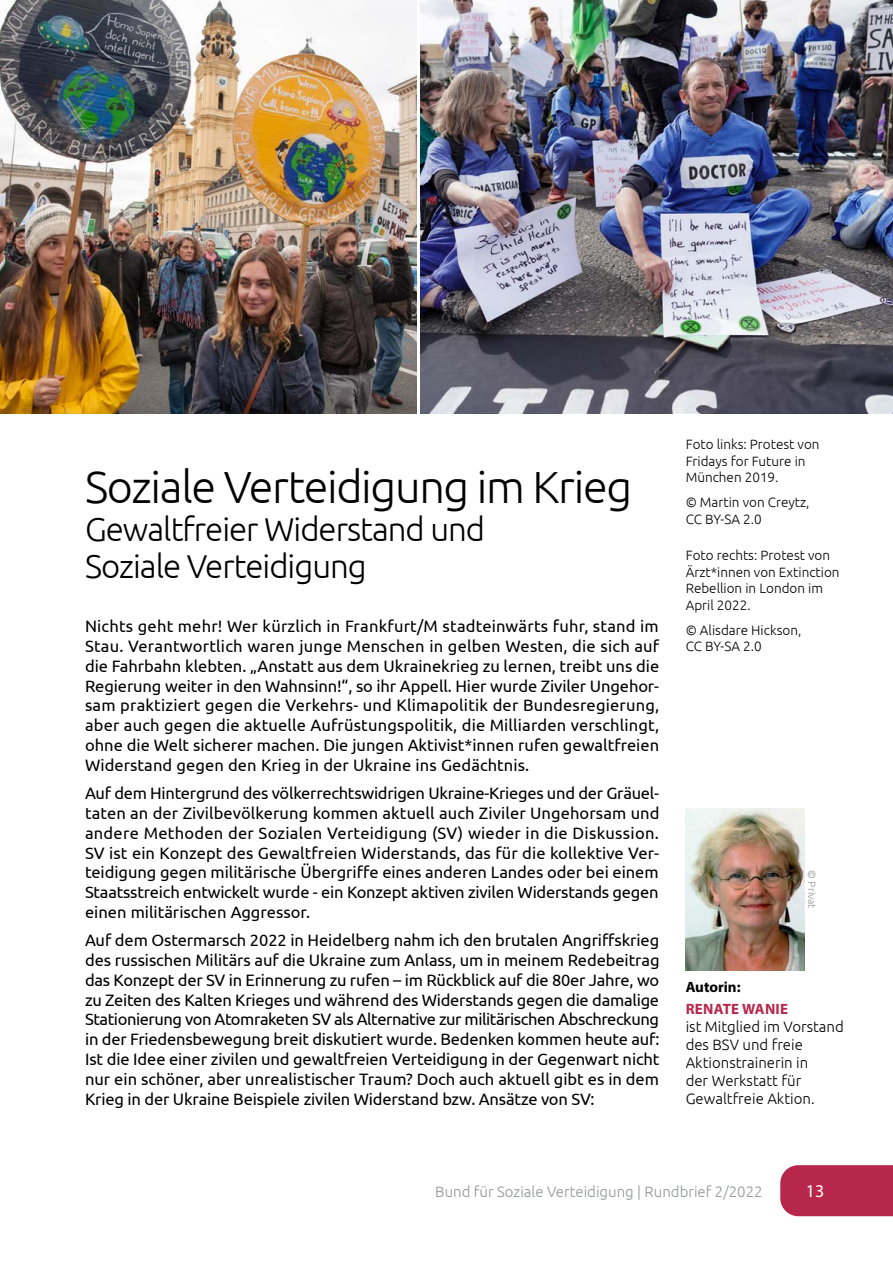
<style>
.page{position:relative;width:893px;height:1263px;background:#fff}
.page>*{position:absolute;margin:0;border:0;box-sizing:border-box;transform-origin:0 0}
.t1{font:300 45px "Ubuntu";letter-spacing:-.03em;color:#000}
.t2{font:300 33px/37.5px "Ubuntu";letter-spacing:-.03em;color:#000}
.t3{font:18px "Myriad Pro";color:#fff}
.t4{font:16.5px/19.8px "Ubuntu";color:#000;text-align:justify}
.t5{font:300 15px/18px "Ubuntu";color:#000}
.t6{font:300 15px "Ubuntu";color:#939598}
.t7{font:700 15px "Myriad Pro";letter-spacing:.02em;color:#b7274c}
.t8{font:700 15px "Myriad Pro";color:#000}
.t9{font:300 13.5px/16.5px "Ubuntu";color:#000}
.t10{font:300 10.5px "Ubuntu";color:#939598}
</style>
<div class="page">
<div style="left:780px;top:1165px;width:113px;height:51px;background:#b7274c"></div>
<img style="left:0;top:0;width:417px;height:413px">
<img style="left:421px;top:0;width:472px;height:413px">
<img style="left:686px;top:809px;width:119px;height:161px">
<h1 class="t1" style="left:85px;top:460px;width:549px">Soziale Verteidigung im Krieg</h1>
<h2 class="t2" style="left:85px;top:510px;width:402px">Gewaltfreier Widerstand und<br>Soziale Verteidigung</h2>
<p class="t4" style="left:85px;top:616px;width:576px">Nichts geht mehr! Wer kürzlich in Frankfurt/M stadteinwärts fuhr, stand im Stau. Verantwortlich waren junge Menschen in gelben Westen, die sich auf die Fahrbahn klebten. „Anstatt aus dem Ukrainekrieg zu lernen, treibt uns die Regierung weiter in den Wahnsinn!“, so ihr Appell. Hier wurde Ziviler Ungehor&shy;sam praktiziert gegen die Verkehrs- und Klimapolitik der Bundesregierung, aber auch gegen die aktuelle Aufrüstungspolitik, die Milliarden verschlingt, ohne die Welt sicherer machen. Die jungen Aktivist*innen rufen gewaltfreien Widerstand gegen den Krieg in der Ukraine ins Gedächtnis.</p>
<p class="t4" style="left:85px;top:783px;width:576px">Auf dem Hintergrund des völkerrechtswidrigen Ukraine-Krieges und der Gräuel&shy;taten an der Zivilbevölkerung kommen aktuell auch Ziviler Ungehorsam und andere Methoden der Sozialen Verteidigung (SV) wieder in die Diskussion.<br>SV ist ein Konzept des Gewaltfreien Widerstands, das für die kollektive Ver&shy;teidigung gegen militärische Übergriffe eines anderen Landes oder bei einem Staatsstreich entwickelt wurde - ein Konzept aktiven zivilen Widerstands gegen einen militärischen Aggressor.</p>
<p class="t4" style="left:85px;top:930px;width:576px">Auf dem Ostermarsch 2022 in Heidelberg nahm ich den brutalen Angriffskrieg des russischen Militärs auf die Ukraine zum Anlass, um in meinem Redebeitrag das Konzept der SV in Erinnerung zu rufen – im Rückblick auf die 80er Jahre, wo zu Zeiten des Kalten Krieges und während des Widerstands gegen die damalige Stationierung von Atomraketen SV als Alternative zur militärischen Abschreckung in der Friedensbewegung breit diskutiert wurde. Bedenken kommen heute auf:<br>Ist die Idee einer zivilen und gewaltfreien Verteidigung in der Gegenwart nicht nur ein schöner, aber unrealistischer Traum? Doch auch aktuell gibt es in dem Krieg in der Ukraine Beispiele zivilen Widerstand bzw. Ansätze von SV:</p>
<p class="t9" style="left:686px;top:436px;width:135px">Foto links: Protest von<br>Fridays for Future in<br>München 2019.</p>
<p class="t9" style="left:686px;top:494px;width:125px">© Martin von Creytz,<br>CC BY-SA 2.0</p>
<p class="t9" style="left:686px;top:547px;width:155px">Foto rechts: Protest von<br>Ärzt*innen von Extinction<br>Rebellion in London im<br>April 2022.</p>
<p class="t9" style="left:686px;top:621px;width:117px">© Alisdare Hickson,<br>CC BY-SA 2.0</p>
<p class="t10" style="left:818px;top:870px;width:40px;rotate:90deg">© Privat</p>
<p class="t8" style="left:686px;top:977px;width:56px">Autorin:</p>
<p class="t7" style="left:686px;top:999px;width:104px">RENATE WANIE</p>
<p class="t5" style="left:686px;top:1017px;width:160px">ist Mitglied im Vorstand des BSV und freie<br>Aktionstrainerin in<br>der Werkstatt für<br>Gewaltfreie Aktion.</p>
<p class="t6" style="left:435px;top:1182px;width:329px">Bund für Soziale Verteidigung | Rundbrief 2/2022</p>
<p class="t3" style="left:806px;top:1180px;width:20px">13</p>
</div>
